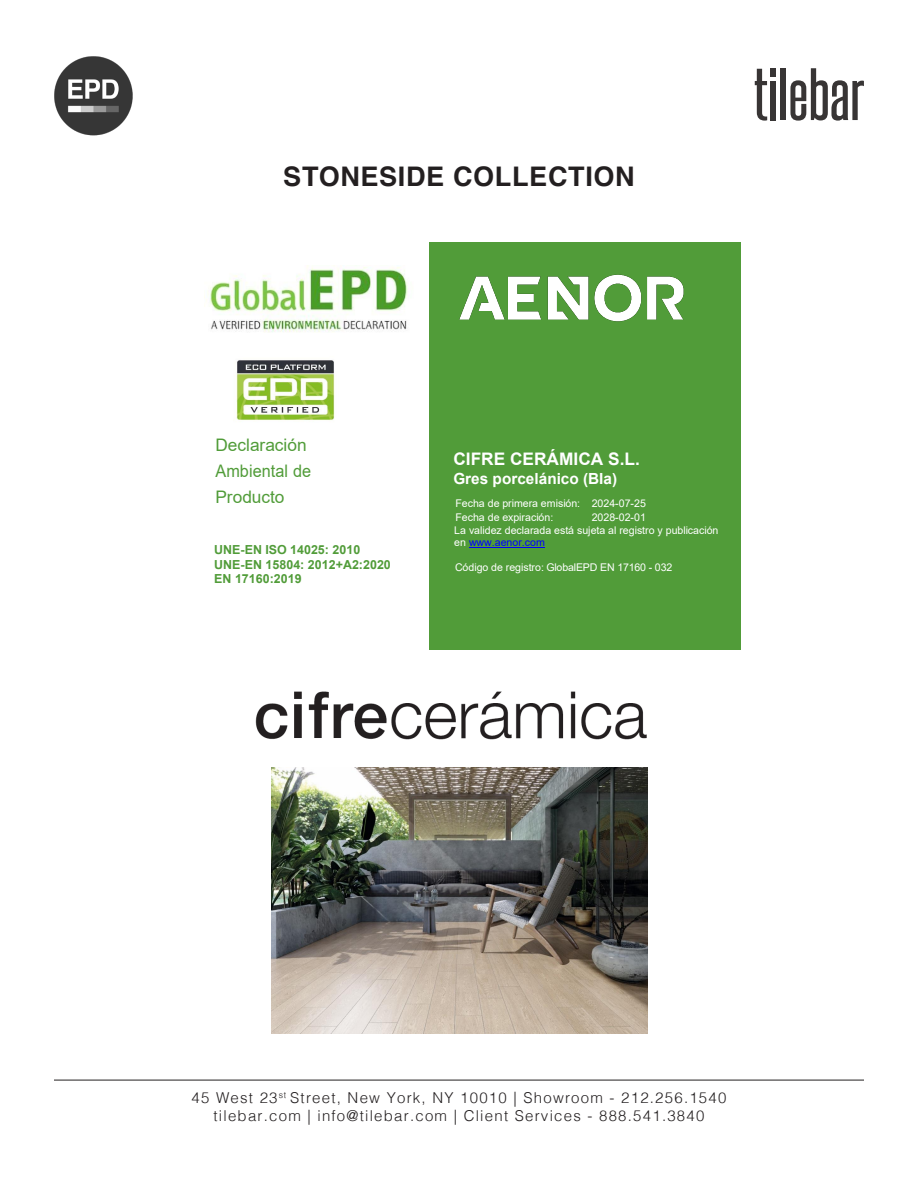
<style>
.page{position:relative;width:918px;height:1188px;background:#fff}
.page>*{position:absolute;margin:0;border:0;box-sizing:border-box;transform-origin:0 0}
.t1{font:700 27px "Helvetica";letter-spacing:.025em;color:#231f20}
.t2{font:17.25px/26px "Arial";color:#519c39}
.t3{font:700 17.25px "Arial";color:#fff}
.t4{font:700 15.3px "Arial";color:#fff}
.t5{font:300 15px/18px "Helvetica";letter-spacing:.08em;color:#231f20;text-align:center}
.t6{font:700 12.45px/14.4px "Arial";color:#519c39}
.t7{font:10.65px/12.6px "Arial";color:#fff}
.s1{color:#00f}
</style>
<div class="page">
<hr style="left:54px;top:1080px;width:810px;height:1px;background:#231f20">
<div style="left:770px;top:68px;width:6px;height:8px;background:#383535"></div>
<svg style="left:755px;top:69px;width:12px;height:52px"></svg>
<div style="left:770px;top:81px;width:6px;height:39px;background:#383535"></div>
<div style="left:781px;top:68px;width:5px;height:52px;background:#383535"></div>
<svg style="left:790px;top:68px;width:74px;height:53px"></svg>
<img style="left:54px;top:56px;width:79px;height:80px">
<div style="left:429px;top:243px;width:312px;height:407px;background:#519c39"></div>
<img style="left:459px;top:274px;width:225px;height:48px">
<hr style="left:469px;top:547px;width:76px;height:1px;background:#00f">
<img style="left:206px;top:265px;width:202px;height:67px">
<img style="left:236px;top:360px;width:99px;height:60px">
<img style="left:271px;top:767px;width:377px;height:266px">
<img style="left:256px;top:691px;width:391px;height:49px">
<p class="t1" style="left:283px;top:155px;width:353px">STONESIDE COLLECTION</p>
<p class="t2" style="left:215px;top:432px;width:97px">Declaración<br>Ambiental de<br>Producto</p>
<p class="t6" style="left:214px;top:543px;width:178px">UNE-EN ISO 14025: 2010<br>UNE-EN 15804: 2012+A2:2020<br>EN 17160:2019</p>
<p class="t3" style="left:453px;top:447px;width:188px">CIFRE CERÁMICA S.L.</p>
<p class="t4" style="left:453px;top:467px;width:165px">Gres porcelánico (BIa)</p>
<p class="t7" style="left:455px;top:496px;width:192px;line-height:14.2px">Fecha de primera emisión: 2024-07-25<br>Fecha de expiración:</p>
<p class="t7" style="left:454px;top:511px;width:266px;text-indent:137px">2028-02-01<br>La validez declarada está sujeta al registro y publicación en <span class="s1">www.aenor.com</span></p>
<p class="t7" style="left:455px;top:561px;width:219px">Código de registro: GlobalEPD EN 17160 - 032</p>
<p class="t5" style="left:192px;top:1087px;width:536px">45 West 23<sup>st</sup> Street, New York, NY 10010 | Showroom - 212.256.1540 tilebar.com | info@tilebar.com | Client Services - 888.541.3840</p>
</div>
